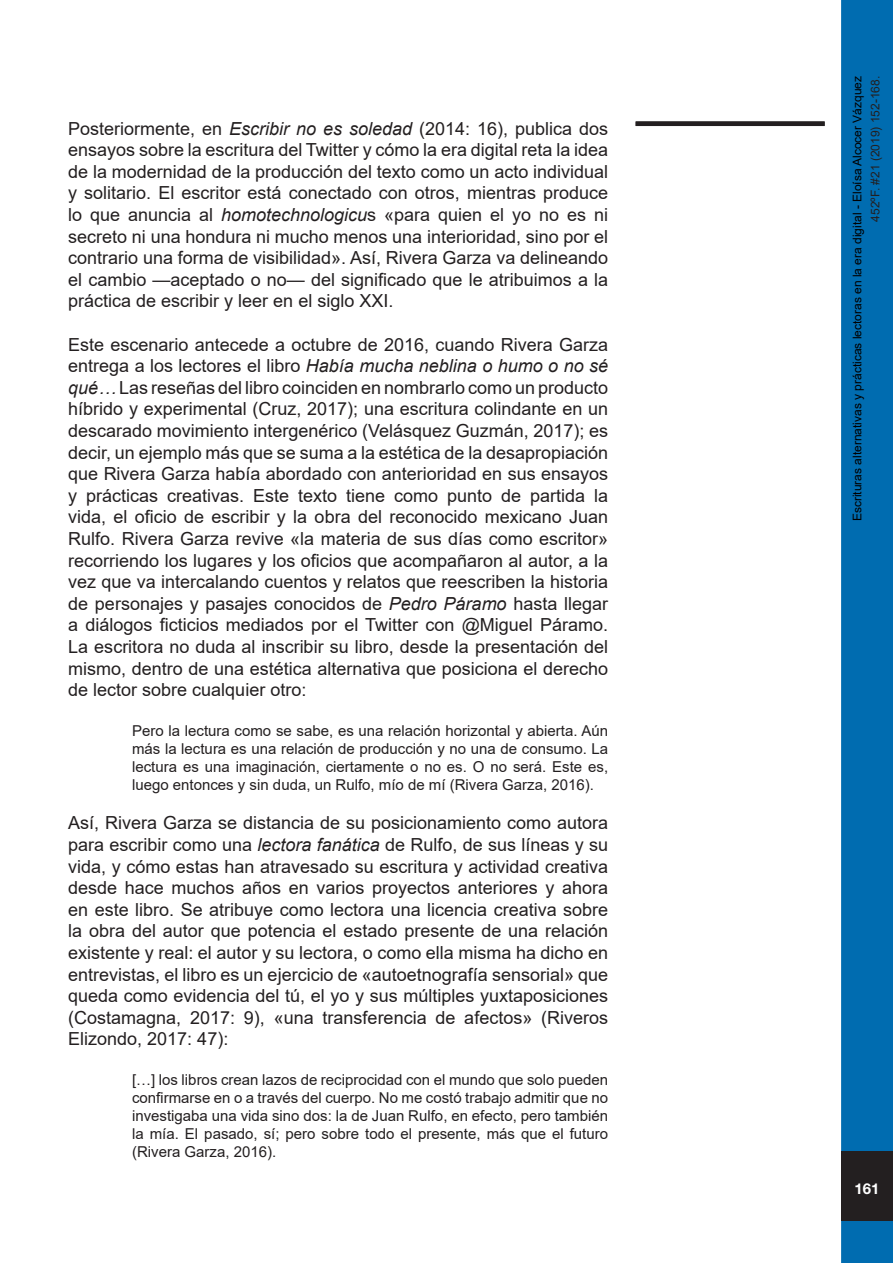
<style>
.page{position:relative;width:893px;height:1263px;background:#fff}
.page>*{position:absolute;margin:0;border:0;box-sizing:border-box;transform-origin:0 0}
.t1{font:18px/21.6px "Arial";color:#231f20;text-align:justify}
.t2{font:15px/18px "Arial";color:#231f20;text-align:justify}
.t3{font:700 15px "Helvetica Neue";color:#fff}
.t4{font:12px "Arial";color:#000}
.t5{font:12px "Arial";color:#231f20}
.s1{font-style:italic}
</style>
<div class="page">
<div style="left:843px;top:2px;width:48px;height:1259px;background:#006cb0"></div>
<div style="left:841px;top:0;width:52px;height:1263px;border:3px solid #006cb0"></div>
<div style="left:841px;top:1151px;width:52px;height:70px;background:#231f20"></div>
<div style="left:636px;top:121px;width:189px;height:5px;background:#231f20"></div>
<p class="t1" style="left:68px;top:117px;width:541px">Posteriormente, en <span class="s1">Escribir no es soledad</span> (2014: 16), publica dos ensayos sobre la escritura del Twitter y cómo la era digital reta la idea de la modernidad de la producción del texto como un acto individual y solitario. El escritor está conectado con otros, mientras produce lo que anuncia al <span class="s1">homotechnologicu</span>s «para quien el yo no es ni secreto ni una hondura ni mucho menos una interioridad, sino por el contrario una forma de visibilidad». Así, Rivera Garza va delineando el cambio —aceptado o no— del significado que le atribuimos a la práctica de escribir y leer en el siglo XXI.</p>
<p class="t1" style="left:68px;top:333px;width:541px">Este escenario antecede a octubre de 2016, cuando Rivera Garza entrega a los lectores el libro <span class="s1">Había mucha neblina o humo o no sé qué…</span> Las reseñas del libro coinciden en nombrarlo como un producto híbrido y experimental (Cruz, 2017); una escritura colindante en un descarado movimiento intergenérico (Velásquez Guzmán, 2017); es decir, un ejemplo más que se suma a la estética de la desapropiación que Rivera Garza había abordado con anterioridad en sus ensayos y prácticas creativas. Este texto tiene como punto de partida la vida, el oficio de escribir y la obra del reconocido mexicano Juan Rulfo. Rivera Garza revive «la materia de sus días como escritor» recorriendo los lugares y los oficios que acompañaron al autor, a la vez que va intercalando cuentos y relatos que reescriben la historia de personajes y pasajes conocidos de <span class="s1">Pedro Páramo</span> hasta llegar a diálogos ficticios mediados por el Twitter con @Miguel Páramo.<br>La escritora no duda al inscribir su libro, desde la presentación del mismo, dentro de una estética alternativa que posiciona el derecho de lector sobre cualquier otro:</p>
<p class="t2" style="left:132px;top:721px;width:478px">Pero la lectura como se sabe, es una relación horizontal y abierta. Aún más la lectura es una relación de producción y no una de consumo. La lectura es una imaginación, ciertamente o no es. O no será. Este es, luego entonces y sin duda, un Rulfo, mío de mí (Rivera Garza, 2016).</p>
<p class="t1" style="left:68px;top:812px;width:541px">Así, Rivera Garza se distancia de su posicionamiento como autora para escribir como una <span class="s1">lectora fanática</span> de Rulfo, de sus líneas y su vida, y cómo estas han atravesado su escritura y actividad creativa desde hace muchos años en varios proyectos anteriores y ahora en este libro. Se atribuye como lectora una licencia creativa sobre la obra del autor que potencia el estado presente de una relación existente y real: el autor y su lectora, o como ella misma ha dicho en entrevistas, el libro es un ejercicio de «autoetnografía sensorial» que queda como evidencia del tú, el yo y sus múltiples yuxtaposiciones (Costamagna, 2017: 9), «una transferencia de afectos» (Riveros Elizondo, 2017: 47):</p>
<p class="t2" style="left:132px;top:1071px;width:478px">[…] los libros crean lazos de reciprocidad con el mundo que solo pueden confirmarse en o a través del cuerpo. No me costó trabajo admitir que no investigaba una vida sino dos: la de Juan Rulfo, en efecto, pero también la mía. El pasado, sí; pero sobre todo el presente, más que el futuro (Rivera Garza, 2016).</p>
<p class="t4" style="left:849px;top:521px;width:447px;rotate:-90deg">Escrituras alternativas y prácticas lectoras en la era digital - Eloísa Alcocer Vázquez</p>
<p class="t5" style="left:867px;top:222px;width:147px;rotate:-90deg">452ºF. #21 (2019) 152-168.</p>
<p class="t3" style="left:854px;top:1179px;width:27px">161</p>
</div>
